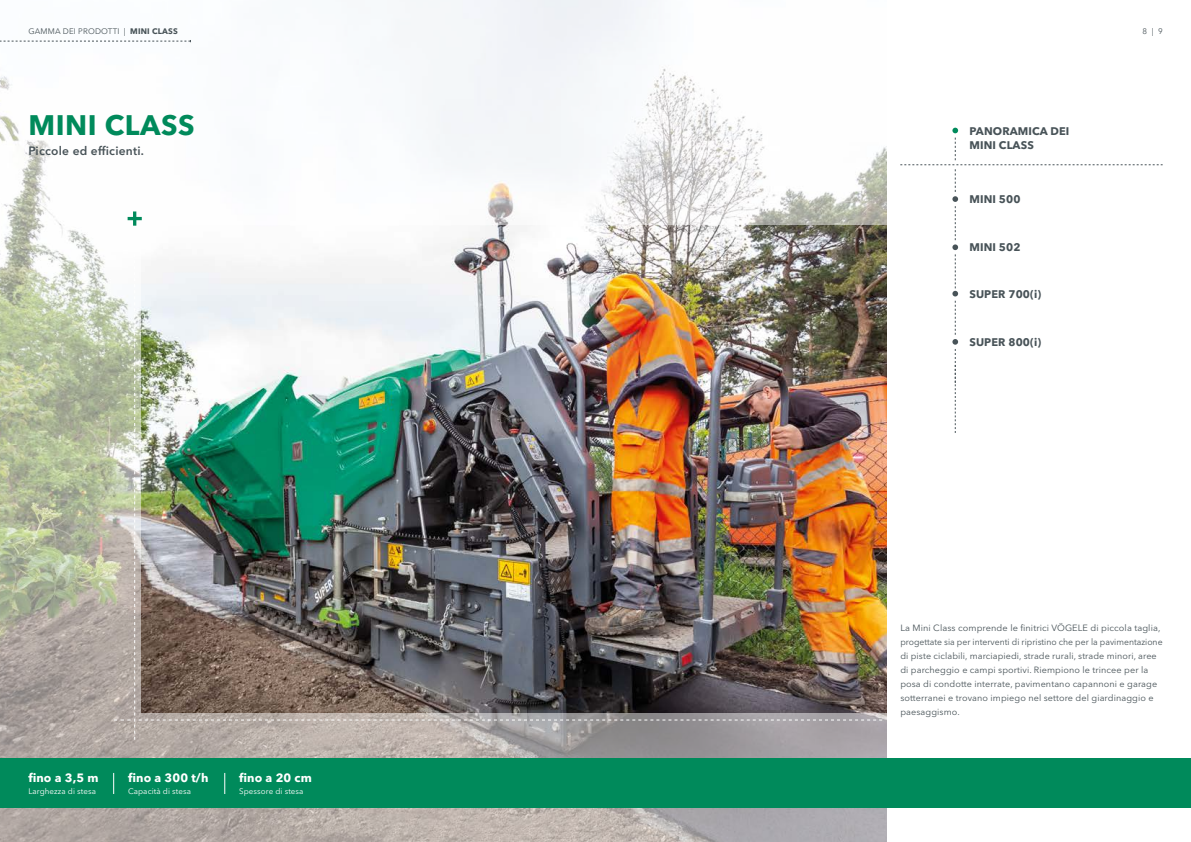
<style>
.page{position:relative;width:1191px;height:842px;background:#fff}
.page>*{position:absolute;margin:0;border:0;box-sizing:border-box;transform-origin:0 0}
.t1{font:700 28px "Avenir Next LT Pro";letter-spacing:.02em;color:#008a5b}
.t2{font:700 12px "Avenir Next LT Pro";letter-spacing:.01em;color:#fff}
.t3{font:600 12px "Avenir Next LT Pro";letter-spacing:.02em;color:#485358}
.t4{font:700 11px/14px "Avenir Next LT Pro";letter-spacing:.01em;color:#485358}
.t5{font:9px/14px "Avenir Next LT Pro";letter-spacing:.01em;color:#485358}
.t6{font:8px "Avenir Next LT Pro";letter-spacing:.01em;color:#fff}
.t7{font:8px "Avenir Next LT Pro";letter-spacing:.02em;color:#485358}
.s1{font-weight:700}
</style>
<div class="page">
<img style="left:0;top:0;width:886px;height:842px">
<div style="left:0;top:758px;width:1191px;height:50px;background:#008a5b"></div>
<svg style="left:113px;top:773px;width:1px;height:21px"></svg>
<svg style="left:224px;top:773px;width:1px;height:21px"></svg>
<img style="left:114px;top:211px;width:768px;height:529px">
<svg style="left:0;top:40px;width:191px;height:2px"></svg>
<svg style="left:900px;top:128px;width:262px;height:305px"></svg>
<p class="t7" style="left:28px;top:27px;width:151px">GAMMA DEI PRODOTTI | <span class="s1">MINI CLASS</span></p>
<p class="t7" style="left:1142px;top:27px;width:22px">8 | 9</p>
<h1 class="t1" style="left:28px;top:108px;width:168px">MINI CLASS</h1>
<h2 class="t3" style="left:28px;top:143px;width:117px">Piccole ed efficienti.</h2>
<p class="t4" style="left:969px;top:124px;width:101px">PANORAMICA DEI<br>MINI CLASS</p>
<p class="t4" style="left:969px;top:192px;width:53px">MINI 500</p>
<p class="t4" style="left:969px;top:240px;width:53px">MINI 502</p>
<p class="t4" style="left:969px;top:287px;width:73px">SUPER 700(i)</p>
<p class="t4" style="left:969px;top:335px;width:73px">SUPER 800(i)</p>
<p class="t5" style="left:900px;top:621px;width:264px">La Mini Class comprende le finitrici VÖGELE di piccola taglia, progettate sia per interventi di ripristino che per la pavimentazione di piste ciclabili, marciapiedi, strade rurali, strade minori, aree di parcheggio e campi sportivi. Riempiono le trincee per la posa di condotte interrate, pavimentano capannoni e garage sotterranei e trovano impiego nel settore del giardinaggio e paesaggismo.</p>
<h2 class="t2" style="left:28px;top:770px;width:72px">fino a 3,5 m</h2>
<p class="t6" style="left:28px;top:786px;width:69px">Larghezza di stesa</p>
<h2 class="t2" style="left:128px;top:770px;width:82px">fino a 300 t/h</h2>
<p class="t6" style="left:128px;top:786px;width:64px">Capacità di stesa</p>
<h2 class="t2" style="left:239px;top:770px;width:74px">fino a 20 cm</h2>
<p class="t6" style="left:239px;top:786px;width:66px">Spessore di stesa</p>
</div>
